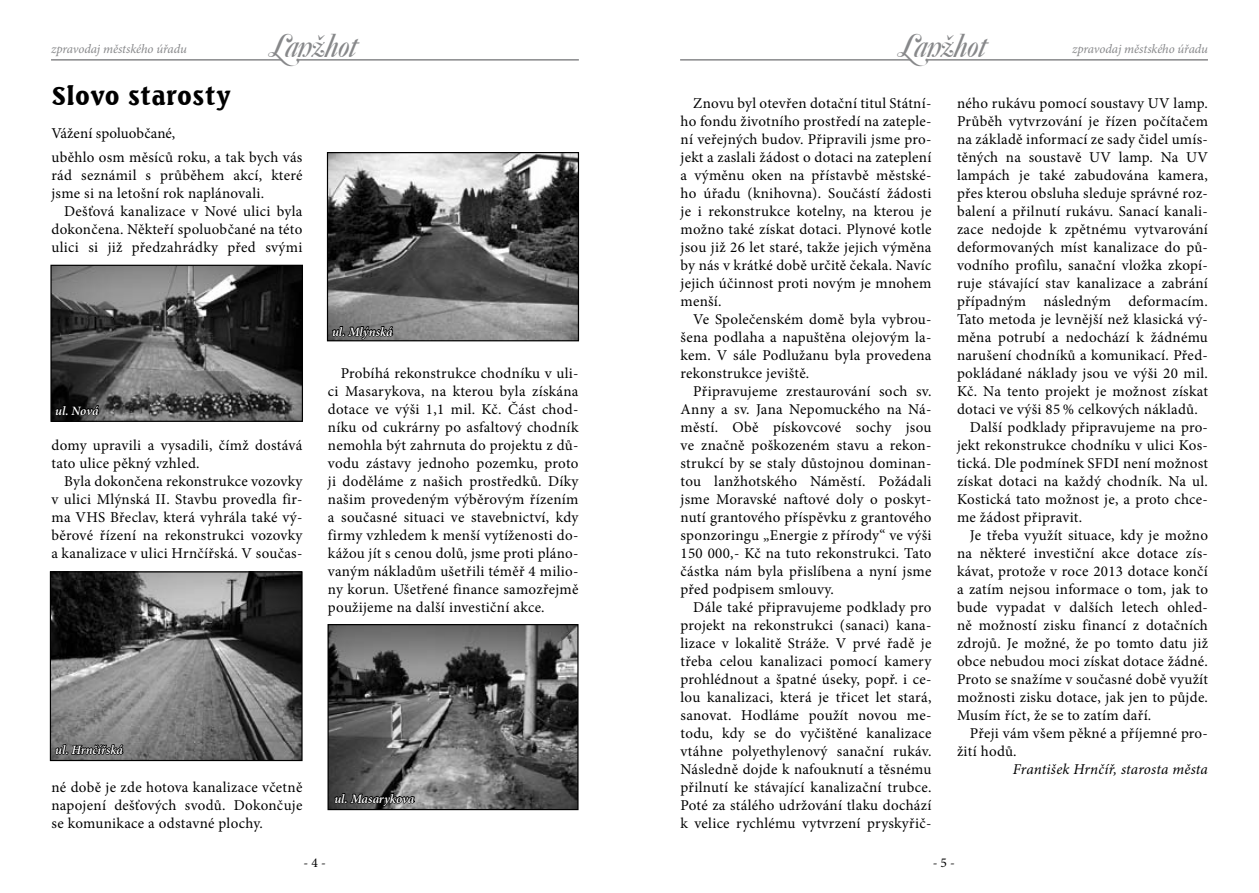
<style>
.page{position:relative;width:1259px;height:893px;background:#fff}
.page>*{position:absolute;margin:0;border:0;box-sizing:border-box;transform-origin:0 0}
.t1{font:italic 34.5px "Caslon No 540 Swa Alt DCE";letter-spacing:-.005em;color:#87888a}
.t2{font:900 27px "Seagull URWTCE";letter-spacing:.02em;color:#000}
.t3{font:15px/18px "Minion Pro";letter-spacing:.02em;color:#000;text-align:justify}
.t4{font:italic 15px "Minion Pro";letter-spacing:.01em;color:#000}
.t5{font:13.5px "Minion Pro";color:#000}
.t6{font:italic 12.75px "Minion Pro";letter-spacing:-.01em;color:#87888a}
.t7{font:italic 600 12.75px "Minion Pro";letter-spacing:-.005em;color:#fff}
</style>
<div class="page">
<hr style="left:51px;top:59px;width:231px;height:2px;background:#87888a">
<hr style="left:680px;top:59px;width:231px;height:2px;background:#87888a">
<hr style="left:298px;top:59px;width:281px;height:2px;background:#87888a">
<hr style="left:927px;top:59px;width:281px;height:2px;background:#87888a">
<img style="left:52px;top:573px;width:248px;height:186px">
<div style="left:50px;top:571px;width:252px;height:190px;border:1px solid #000"></div>
<img style="left:329px;top:626px;width:247px;height:182px">
<div style="left:327px;top:624px;width:251px;height:186px;border:1px solid #000"></div>
<img style="left:52px;top:267px;width:249px;height:153px">
<div style="left:50px;top:265px;width:253px;height:157px;border:1px solid #000"></div>
<svg style="left:54px;top:392px;width:46px;height:30px"></svg>
<svg style="left:54px;top:732px;width:71px;height:24px;background:#5e5e5e"></svg>
<svg style="left:333px;top:778px;width:83px;height:30px;background:#4d4d4d"></svg>
<img style="left:329px;top:154px;width:248px;height:185px">
<div style="left:327px;top:152px;width:252px;height:189px;border:1px solid #000"></div>
<svg style="left:331px;top:311px;width:63px;height:30px;background:#5d5d5d"></svg>
<p class="t6" style="left:51px;top:40px;width:137px">zpravodaj městského úřadu</p>
<h1 class="t1" style="left:270px;top:27px;width:89px">Lanžhot</h1>
<h1 class="t1" style="left:899px;top:27px;width:89px">Lanžhot</h1>
<p class="t6" style="left:1072px;top:40px;width:137px">zpravodaj městského úřadu</p>
<h2 class="t2" style="left:51px;top:81px;width:181px">Slovo starosty</h2>
<p class="t3" style="left:51px;top:121px;width:252px;line-height:24px">Vážení spoluobčané,<br>uběhlo osm měsíců roku, a tak bych vás</p>
<p class="t3" style="left:51px;top:166px;width:252px">rád seznámil s průběhem akcí, které jsme si na letošní rok naplánovali.</p>
<p class="t3" style="left:51px;top:202px;width:252px;text-indent:13px">Dešťová kanalizace v Nové ulici byla dokončena. Někteří spoluobčané na této ulici si již předzahrádky před svými</p>
<p class="t7" style="left:55px;top:401px;width:45px">ul. Nová</p>
<p class="t3" style="left:51px;top:436px;width:252px">domy upravili a vysadili, čímž dostává tato ulice pěkný vzhled.</p>
<p class="t3" style="left:51px;top:472px;width:252px;text-indent:13px">Byla dokončena rekonstrukce vozovky v ulici Mlýnská II. Stavbu provedla fir&shy;ma VHS Břeclav, která vyhrála také vý&shy;běrové řízení na rekonstrukci vozovky a kanalizace v ulici Hrnčířská. V součas-</p>
<p class="t7" style="left:332px;top:323px;width:62px">ul. Mlýnská</p>
<p class="t3" style="left:328px;top:364px;width:252px;text-indent:13px">Probíhá rekonstrukce chodníku v uli&shy;ci Masarykova, na kterou byla získána dotace ve výši 1,1 mil. Kč. Část chod&shy;níku od cukrárny po asfaltový chodník nemohla být zahrnuta do projektu z dů&shy;vodu zástavy jednoho pozemku, proto ji doděláme z našich prostředků. Díky našim provedeným výběrovým řízením a současné situaci ve stavebnictví, kdy firmy vzhledem k menší vytíženosti do&shy;kážou jít s cenou dolů, jsme proti pláno&shy;vaným nákladům ušetřili téměř 4 milio&shy;ny korun. Ušetřené finance samozřejmě použijeme na další investiční akce.</p>
<p class="t7" style="left:55px;top:741px;width:69px">ul. Hrnčířská</p>
<p class="t3" style="left:51px;top:778px;width:252px">né době je zde hotova kanalizace včetně napojení dešťových svodů. Dokončuje se komunikace a odstavné plochy.</p>
<p class="t7" style="left:334px;top:790px;width:82px">ul. Masarykova</p>
<p class="t3" style="left:680px;top:94px;width:252px;text-indent:13px">Znovu byl otevřen dotační titul Státní&shy;ho fondu životního prostředí na zateple&shy;ní veřejných budov. Připravili jsme pro&shy;jekt a zaslali žádost o dotaci na zateplení a výměnu oken na přístavbě městské&shy;ho úřadu (knihovna). Součástí žádosti je i rekonstrukce kotelny, na kterou je možno také získat dotaci. Plynové kotle jsou již 26 let staré, takže jejich výměna by nás v krátké době určitě čekala. Navíc jejich účinnost proti novým je mnohem menší.</p>
<p class="t3" style="left:680px;top:310px;width:252px;text-indent:13px">Ve Společenském domě byla vybrou&shy;šena podlaha a napuštěna olejovým la&shy;kem. V sále Podlužanu byla provedena rekonstrukce jeviště.</p>
<p class="t3" style="left:680px;top:382px;width:252px;text-indent:13px">Připravujeme zrestaurování soch sv.<br>Anny a sv. Jana Nepomuckého na Ná&shy;městí. Obě pískovcové sochy jsou ve značně poškozeném stavu a rekon&shy;strukcí by se staly důstojnou dominan&shy;tou lanžhotského Náměstí. Požádali jsme Moravské naftové doly o poskyt&shy;nutí grantového příspěvku z grantového sponzoringu „Energie z přírody“ ve výši 150 000,- Kč na tuto rekonstrukci. Tato částka nám byla přislíbena a nyní jsme před podpisem smlouvy.</p>
<p class="t3" style="left:680px;top:598px;width:252px;text-indent:13px">Dále také připravujeme podklady pro projekt na rekonstrukci (sanaci) kana&shy;lizace v lokalitě Stráže. V prvé řadě je třeba celou kanalizaci pomocí kamery prohlédnout a špatné úseky, popř. i ce&shy;lou kanalizaci, která je třicet let stará, sanovat. Hodláme použít novou me&shy;todu, kdy se do vyčištěné kanalizace vtáhne polyethylenový sanační rukáv.<br>Následně dojde k nafouknutí a těsnému přilnutí ke stávající kanalizační trubce.<br>Poté za stálého udržování tlaku dochází k velice rychlému vytvrzení pryskyřič-</p>
<p class="t3" style="left:957px;top:94px;width:252px">ného rukávu pomocí soustavy UV lamp.</p>
<p class="t3" style="left:957px;top:112px;width:252px">Průběh vytvrzování je řízen počítačem</p>
<p class="t3" style="left:957px;top:130px;width:252px">na základě informací ze sady čidel umís-</p>
<p class="t3" style="left:957px;top:148px;width:252px">těných na soustavě UV lamp. Na UV</p>
<p class="t3" style="left:957px;top:166px;width:252px">lampách je také zabudována kamera,</p>
<p class="t3" style="left:957px;top:184px;width:252px">přes kterou obsluha sleduje správné roz-</p>
<p class="t3" style="left:957px;top:202px;width:252px">balení a přilnutí rukávu. Sanací kanali-</p>
<p class="t3" style="left:957px;top:220px;width:252px">zace nedojde k zpětnému vytvarování</p>
<p class="t3" style="left:957px;top:238px;width:252px">deformovaných míst kanalizace do pů-</p>
<p class="t3" style="left:957px;top:256px;width:252px">vodního profilu, sanační vložka zkopí-</p>
<p class="t3" style="left:957px;top:274px;width:252px">ruje stávající stav kanalizace a zabrání</p>
<p class="t3" style="left:957px;top:292px;width:252px">případným následným deformacím.</p>
<p class="t3" style="left:957px;top:310px;width:252px">Tato metoda je levnější než klasická vý-</p>
<p class="t3" style="left:957px;top:328px;width:252px">měna potrubí a nedochází k žádnému</p>
<p class="t3" style="left:957px;top:346px;width:252px">narušení chodníků a komunikací. Před-</p>
<p class="t3" style="left:957px;top:364px;width:252px">pokládané náklady jsou ve výši 20 mil.</p>
<p class="t3" style="left:957px;top:382px;width:252px">Kč. Na tento projekt je možnost získat</p>
<p class="t3" style="left:957px;top:400px;width:242px">dotaci ve výši 85 % celkových nákladů.</p>
<p class="t3" style="left:969px;top:418px;width:240px">Další podklady připravujeme na pro-</p>
<p class="t3" style="left:957px;top:436px;width:252px">jekt rekonstrukce chodníku v ulici Kos-</p>
<p class="t3" style="left:957px;top:454px;width:252px">tická. Dle podmínek SFDI není možnost</p>
<p class="t3" style="left:957px;top:472px;width:252px">získat dotaci na každý chodník. Na ul.</p>
<p class="t3" style="left:957px;top:490px;width:252px">Kostická tato možnost je, a proto chce-</p>
<p class="t3" style="left:957px;top:508px;width:127px">me žádost připravit.</p>
<p class="t3" style="left:969px;top:526px;width:240px">Je třeba využít situace, kdy je možno</p>
<p class="t3" style="left:957px;top:544px;width:252px">na některé investiční akce dotace zís-</p>
<p class="t3" style="left:957px;top:562px;width:252px">kávat, protože v roce 2013 dotace končí</p>
<p class="t3" style="left:957px;top:580px;width:252px">a zatím nejsou informace o tom, jak to</p>
<p class="t3" style="left:957px;top:598px;width:252px">bude vypadat v dalších letech ohled-</p>
<p class="t3" style="left:957px;top:616px;width:252px">ně možností zisku financí z dotačních</p>
<p class="t3" style="left:957px;top:634px;width:252px">zdrojů. Je možné, že po tomto datu již</p>
<p class="t3" style="left:957px;top:652px;width:252px">obce nebudou moci získat dotace žádné.</p>
<p class="t3" style="left:957px;top:670px;width:252px">Proto se snažíme v současné době využít</p>
<p class="t3" style="left:957px;top:688px;width:252px">možnosti zisku dotace, jak jen to půjde.</p>
<p class="t3" style="left:957px;top:706px;width:196px">Musím říct, že se to zatím daří.</p>
<p class="t3" style="left:969px;top:724px;width:240px">Přeji vám všem pěkné a příjemné pro-</p>
<p class="t3" style="left:957px;top:742px;width:61px">žití hodů.</p>
<p class="t4" style="left:1013px;top:759px;width:196px">František Hrnčíř, starosta města</p>
<p class="t5" style="left:304px;top:854px;width:24px">- 4 -</p>
<p class="t5" style="left:932px;top:854px;width:24px">- 5 -</p>
</div>
